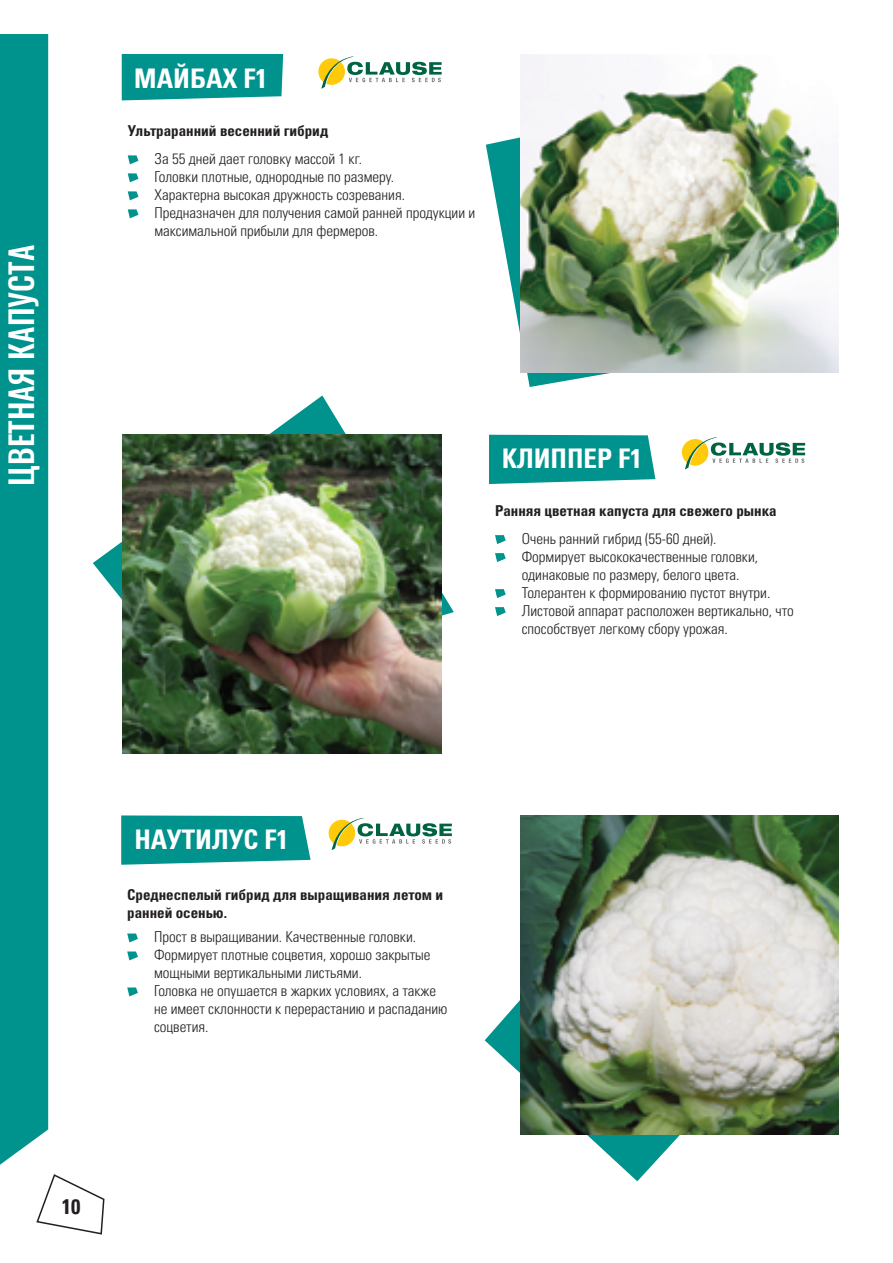
<style>
.page{position:relative;width:893px;height:1263px;background:#fff}
.page>*{position:absolute;margin:0;border:0;box-sizing:border-box;transform-origin:0 0}
.Titre_légume{font:500 31.5px "Oswald";color:#fff}
.Titre_légume-2{font:27px "Univers LTCYR 67 Bold Cond";color:#fff}
.t1{font:21px "Univers Com 67 Bold Cond";color:#231f20}
.Style_de_paragraphe{font:15px/18px "Univers LTCYR 47 Light Cond";color:#231f20}
.Style_de_paragraphe-2{font:15px/18px "Univers LTCYR 67 Bold Cond";color:#231f20}
</style>
<div class="page">
<svg style="left:36px;top:1174px;width:69px;height:61px"></svg>
<svg style="left:486px;top:137px;width:124px;height:250px"></svg>
<div style="left:122px;top:54px;width:161px;height:46px;background:#00928d"></div>
<svg style="left:318px;top:56px;width:124px;height:33px"></svg>
<svg style="left:128px;top:155px;width:10px;height:9px"></svg>
<svg style="left:128px;top:173px;width:10px;height:9px"></svg>
<svg style="left:128px;top:191px;width:10px;height:9px"></svg>
<svg style="left:128px;top:209px;width:10px;height:9px"></svg>
<svg style="left:93px;top:395px;width:361px;height:292px"></svg>
<img style="left:122px;top:435px;width:319px;height:319px">
<img style="left:520px;top:54px;width:319px;height:319px">
<svg style="left:495px;top:535px;width:11px;height:9px"></svg>
<svg style="left:495px;top:553px;width:11px;height:9px"></svg>
<svg style="left:495px;top:589px;width:11px;height:9px"></svg>
<svg style="left:495px;top:607px;width:11px;height:9px"></svg>
<svg style="left:489px;top:435px;width:166px;height:49px;background:#119994"></svg>
<svg style="left:682px;top:437px;width:123px;height:32px"></svg>
<svg style="left:485px;top:1000px;width:352px;height:181px"></svg>
<img style="left:520px;top:815px;width:319px;height:319px">
<svg style="left:127px;top:933px;width:11px;height:9px"></svg>
<svg style="left:127px;top:951px;width:11px;height:9px"></svg>
<svg style="left:127px;top:987px;width:11px;height:9px"></svg>
<svg style="left:121px;top:815px;width:190px;height:50px;background:#179b97"></svg>
<svg style="left:329px;top:818px;width:123px;height:32px"></svg>
<div style="left:0;top:34px;width:48px;height:1131px;background:#00928d"></div>
<p class="Titre_légume" style="left:5px;top:486px;width:242px;rotate:-90deg">ЦВЕТНАЯ КАПУСТА</p>
<p class="Titre_légume-2" style="left:134px;top:62px;width:135px">МАЙБАХ F1</p>
<p class="Style_de_paragraphe-2" style="left:128px;top:122px;width:202px">Ультраранний весенний гибрид</p>
<p class="Style_de_paragraphe" style="left:155px;top:149px;width:209px">За 55 дней дает головку массой 1 кг.</p>
<p class="Style_de_paragraphe" style="left:155px;top:167px;width:241px">Головки плотные, однородные по размеру.</p>
<p class="Style_de_paragraphe" style="left:155px;top:185px;width:252px">Характерна высокая дружность созревания.</p>
<p class="Style_de_paragraphe" style="left:155px;top:203px;width:322px">Предназначен для получения самой ранней продукции и максимальной прибыли для фермеров.</p>
<p class="Titre_légume-2" style="left:502px;top:442px;width:142px">КЛИППЕР F1</p>
<p class="Style_de_paragraphe-2" style="left:495px;top:502px;width:283px">Ранняя цветная капуста для свежего рынка</p>
<p class="Style_de_paragraphe" style="left:522px;top:529px;width:196px">Очень ранний гибрид (55-60 дней).</p>
<p class="Style_de_paragraphe" style="left:522px;top:547px;width:238px">Формирует высококачественные головки, одинаковые по размеру, белого цвета.</p>
<p class="Style_de_paragraphe" style="left:522px;top:583px;width:250px">Толерантен к формированию пустот внутри.</p>
<p class="Style_de_paragraphe" style="left:522px;top:601px;width:273px">Листовой аппарат расположен вертикально, что способствует легкому сбору урожая.</p>
<p class="Titre_légume-2" style="left:134px;top:823px;width:155px">НАУТИЛУС F1</p>
<p class="Style_de_paragraphe-2" style="left:127px;top:886px;width:317px">Среднеспелый гибрид для выращивания летом и ранней осенью.</p>
<p class="Style_de_paragraphe" style="left:154px;top:927px;width:264px">Прост в выращивании. Качественные головки.</p>
<p class="Style_de_paragraphe" style="left:154px;top:945px;width:278px">Формирует плотные соцветия, хорошо закрытые мощными вертикальными листьями.</p>
<p class="Style_de_paragraphe" style="left:154px;top:981px;width:295px">Головка не опушается в жарких условиях, а также не имеет склонности к перерастанию и распаданию соцветия.</p>
<h3 class="t1" style="left:62px;top:1193px;width:20px">10</h3>
</div>
